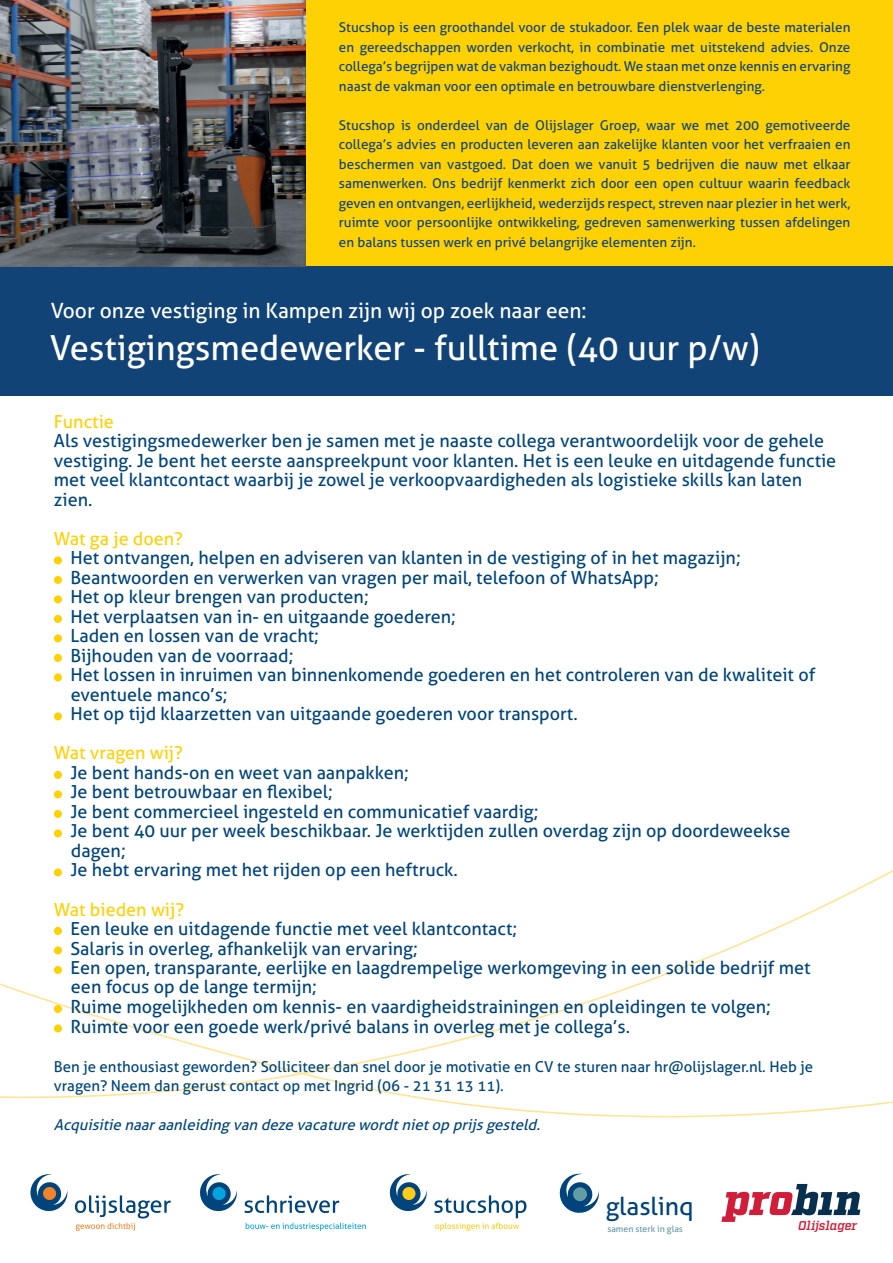
<style>
.page{position:relative;width:893px;height:1263px;background:#fff}
.page>*{position:absolute;margin:0;border:0;box-sizing:border-box;transform-origin:0 0}
.t1{font:34.5px "Aller";color:#fff}
.t2{font:24.9px "Aller";letter-spacing:-.005em;color:#00447b}
.t3{font:21px "Aller";color:#fff}
.t4{font:18px/19.5px "Aller";color:#00447b}
.t5{font:18px "Aller";color:#fed105}
.t6{font:15px/19.5px "Aller";color:#00447b}
.t7{font:italic 15px "Aller";color:#00447b}
.t8{font:13.5px/19.5px "Aller";color:#114376;text-align:justify}
.t9{font:italic 600 12.75px "Factoria";letter-spacing:-.005em;color:#d01d39}
.t10{font:8.85px "Aller";letter-spacing:-.005em;color:#639ca2}
</style>
<div class="page">
<div style="left:306px;top:0;width:587px;height:267px;background:#fed105"></div>
<div style="left:0;top:266px;width:893px;height:129px;background:#114376"></div>
<svg style="left:389px;top:1174px;width:38px;height:38px"></svg>
<svg style="left:434px;top:1195px;width:92px;height:36px"></svg>
<svg style="left:200px;top:1174px;width:37px;height:38px"></svg>
<svg style="left:244px;top:1195px;width:95px;height:18px"></svg>
<svg style="left:246px;top:1223px;width:120px;height:8px"></svg>
<svg style="left:30px;top:1174px;width:37px;height:38px"></svg>
<svg style="left:75px;top:1195px;width:96px;height:36px"></svg>
<svg style="left:0;top:983px;width:893px;height:134px"></svg>
<div style="left:54px;top:556px;width:8px;height:8px;background:#fed105;border-radius:50%"></div>
<div style="left:54px;top:576px;width:8px;height:8px;background:#fed105;border-radius:50%"></div>
<div style="left:54px;top:595px;width:8px;height:8px;background:#fed105;border-radius:50%"></div>
<div style="left:54px;top:615px;width:8px;height:8px;background:#fed105;border-radius:50%"></div>
<div style="left:54px;top:634px;width:8px;height:8px;background:#fed105;border-radius:50%"></div>
<div style="left:54px;top:654px;width:8px;height:8px;background:#fed105;border-radius:50%"></div>
<div style="left:54px;top:673px;width:8px;height:8px;background:#fed105;border-radius:50%"></div>
<div style="left:54px;top:712px;width:8px;height:8px;background:#fed105;border-radius:50%"></div>
<div style="left:54px;top:771px;width:8px;height:8px;background:#fed105;border-radius:50%"></div>
<div style="left:54px;top:790px;width:8px;height:8px;background:#fed105;border-radius:50%"></div>
<div style="left:54px;top:810px;width:8px;height:8px;background:#fed105;border-radius:50%"></div>
<div style="left:54px;top:829px;width:8px;height:8px;background:#fed105;border-radius:50%"></div>
<div style="left:54px;top:868px;width:8px;height:8px;background:#fed105;border-radius:50%"></div>
<div style="left:54px;top:927px;width:8px;height:8px;background:#fed105;border-radius:50%"></div>
<div style="left:54px;top:946px;width:8px;height:8px;background:#fed105;border-radius:50%"></div>
<div style="left:54px;top:966px;width:8px;height:8px;background:#fed105;border-radius:50%"></div>
<div style="left:54px;top:1005px;width:8px;height:8px;background:#fed105;border-radius:50%"></div>
<div style="left:54px;top:1024px;width:8px;height:8px;background:#fed105;border-radius:50%"></div>
<img style="left:0;top:0;width:306px;height:266px">
<svg style="left:559px;top:1173px;width:40px;height:40px"></svg>
<svg style="left:721px;top:1184px;width:139px;height:38px"></svg>
<p class="t8" style="left:339px;top:17px;width:513px">Stucshop is een groothandel voor de stukadoor. Een plek waar de beste materialen en gereedschappen worden verkocht, in combinatie met uitstekend advies. Onze collega’s begrijpen wat de vakman bezighoudt. We staan met onze kennis en ervaring naast de vakman voor een optimale en betrouwbare dienstverlenging.</p>
<p class="t8" style="left:339px;top:115px;width:513px">Stucshop is onderdeel van de Olijslager Groep, waar we met 200 gemotiveerde collega’s advies en producten leveren aan zakelijke klanten voor het verfraaien en beschermen van vastgoed. Dat doen we vanuit 5 bedrijven die nauw met elkaar samenwerken. Ons bedrijf kenmerkt zich door een open cultuur waarin feedback geven en ontvangen, eerlijkheid, wederzijds respect, streven naar plezier in het werk, ruimte voor persoonlijke ontwikkeling, gedreven samenwerking tussen afdelingen en balans tussen werk en privé belangrijke elementen zijn.</p>
<p class="t3" style="left:51px;top:298px;width:537px">Voor onze vestiging in Kampen zijn wij op zoek naar een:</p>
<h1 class="t1" style="left:50px;top:327px;width:711px">Vestigingsmedewerker - fulltime (40 uur p/w)</h1>
<p class="t5" style="left:54px;top:411px;width:62px">Functie</p>
<p class="t4" style="left:54px;top:431px;width:784px">Als vestigingsmedewerker ben je samen met je naaste collega verantwoordelijk voor de gehele vestiging. Je bent het eerste aanspreekpunt voor klanten. Het is een leuke en uitdagende functie met veel klantcontact waarbij je zowel je verkoopvaardigheden als logistieke skills kan laten zien.</p>
<p class="t5" style="left:54px;top:528px;width:131px">Wat ga je doen?</p>
<p class="t4" style="left:71px;top:548px;width:746px">Het ontvangen, helpen en adviseren van klanten in de vestiging of in het magazijn; Beantwoorden en verwerken van vragen per mail, telefoon of WhatsApp;<br>Het op kleur brengen van producten;<br>Het verplaatsen van in- en uitgaande goederen;<br>Laden en lossen van de vracht;<br>Bijhouden van de voorraad;<br>Het lossen in inruimen van binnenkomende goederen en het controleren van de kwaliteit of eventuele manco’s;<br>Het op tijd klaarzetten van uitgaande goederen voor transport.</p>
<p class="t5" style="left:54px;top:742px;width:131px">Wat vragen wij?</p>
<p class="t4" style="left:71px;top:763px;width:722px">Je bent hands-on en weet van aanpakken;<br>Je bent betrouwbaar en flexibel;<br>Je bent commercieel ingesteld en communicatief vaardig;<br>Je bent 40 uur per week beschikbaar. Je werktijden zullen overdag zijn op doordeweekse dagen;<br>Je hebt ervaring met het rijden op een heftruck.</p>
<p class="t5" style="left:54px;top:898px;width:132px">Wat bieden wij?</p>
<p class="t4" style="left:71px;top:919px;width:742px">Een leuke en uitdagende functie met veel klantcontact;<br>Salaris in overleg, afhankelijk van ervaring;<br>Een open, transparante, eerlijke en laagdrempelige werkomgeving in een solide bedrijf met een focus op de lange termijn;<br>Ruime mogelijkheden om kennis- en vaardigheidstrainingen en opleidingen te volgen; Ruimte voor een goede werk/privé balans in overleg met je collega’s.</p>
<p class="t6" style="left:54px;top:1056px;width:761px">Ben je enthousiast geworden? Solliciteer dan snel door je motivatie en CV te sturen naar hr@olijslager.nl. Heb je vragen? Neem dan gerust contact op met Ingrid (06 - 21 31 13 11).</p>
<p class="t7" style="left:54px;top:1115px;width:492px">Acquisitie naaraanleiding van deze vacature wordtnietop prijsgesteld.</p>
<h2 class="t2" style="left:606px;top:1190px;width:90px">glaslinq</h2>
<p class="t10" style="left:607px;top:1223px;width:77px">samen sterk in glas</p>
<p class="t9" style="left:798px;top:1218px;width:60px">Olijslager</p>
</div>
